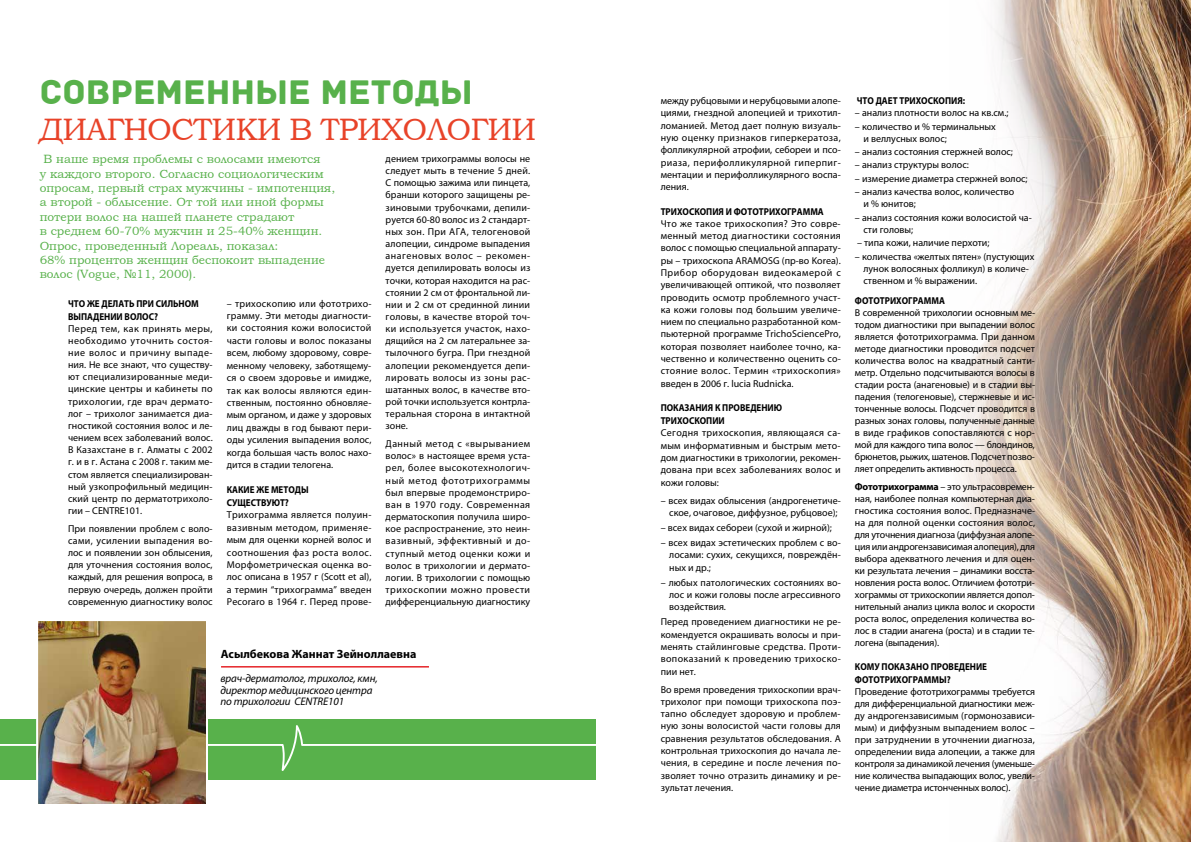
<style>
.page{position:relative;width:1191px;height:842px;background:#fff}
.page>*{position:absolute;margin:0;border:0;box-sizing:border-box;transform-origin:0 0}
.t1{font:36px "Archive";color:#58b14b}
.t2{font:31px "Bookman Old Style KZ";letter-spacing:-.03em;color:#e84329}
.t3{font:12px/14.4px "Bookman Old Style KZ";color:#58b14b}
.t4{font:700 12px "Myriad Pro";color:#000}
.t5{font:italic 11px/11.5px "K Myriad Pro";letter-spacing:-.01em;color:#000}
.t6{font:10px/12.2px "K Myriad Pro";color:#000;text-align:justify}
.t7{font:700 10px/13px "K Myriad Pro";color:#000;scale:.9 1}
.s1{font-weight:700}
</style>
<div class="page">
<hr style="left:221px;top:666px;width:208px;height:1px;background:#e52529">
<img style="left:959px;top:0;width:232px;height:842px">
<div style="left:0;top:719px;width:595px;height:61px;background:#58b14b"></div>
<svg style="left:0;top:725px;width:596px;height:46px"></svg>
<img style="left:39px;top:622px;width:166px;height:181px">
<div style="left:36px;top:619px;width:172px;height:187px;border:2px solid #fff"></div>
<h1 class="t1" style="left:40px;top:72px;width:435px">СОВРЕМЕННЫЕ МЕТОДЫ</h1>
<h2 class="t2" style="left:40px;top:109px;width:498px">ДИАГНОСТИКИ В ТРИХОЛОГИИ</h2>
<p class="t3" style="left:40px;top:152px;width:297px;text-indent:4px">В наше время проблемы с волосами имеются<br>у каждого второго. Согласно социологическим опросам, первый страх мужчины - импотенция, а второй - облысение. От той или иной формы потери волос на нашей планете страдают<br>в среднем 60-70% мужчин и 25-40% женщин.<br>Опрос, проведенный Лореаль, показал:<br>68% процентов женщин беспокоит выпадение волос (Vogue, №11, 2000).</p>
<p class="t7" style="left:68px;top:297px;width:147px">ЧТО ЖЕ ДЕЛАТЬ ПРИ СИЛЬНОМ<br>ВЫПАДЕНИИ ВОЛОС?</p>
<p class="t6" style="left:68px;top:322px;width:146px">Перед тем, как принять меры, необходимо уточнить состоя&shy;ние волос и причину выпаде&shy;ния. Не все знают, что существу&shy;ют специализированные меди&shy;цинские центры и кабинеты по трихологии, где врач дермато&shy;лог – трихолог занимается диа&shy;гностикой состояния волос и ле&shy;чением всех заболеваний волос.<br>В Казахстане в г. Алматы с 2002 г. и в г. Астана с 2008 г. таким ме&shy;стом является специализирован&shy;ный узкопрофильный медицин&shy;ский центр по дерматотрихоло&shy;гии – CENTRE101.</p>
<p class="t6" style="left:68px;top:523px;width:146px">При появлении проблем с воло&shy;сами, усилении выпадения во&shy;лос и появлении зон облысения, для уточнения состояния волос, каждый, для решения вопроса, в первую очередь, должен пройти современную диагностику волос</p>
<p class="t6" style="left:227px;top:297px;width:146px">– трихоскопию или фототрихо&shy;грамму. Эти методы диагности&shy;ки состояния кожи волосистой части головы и волос показаны всем, любому здоровому, совре&shy;менному человеку, заботящему&shy;ся о своем здоровье и имидже, так как волосы являются един&shy;ственным, постоянно обновляе&shy;мым органом, и даже у здоровых лиц дважды в год бывают пери&shy;оды усиления выпадения волос, когда большая часть волос нахо&shy;дится в стадии телогена.</p>
<p class="t7" style="left:227px;top:483px;width:92px">КАКИЕ ЖЕ МЕТОДЫ<br>СУЩЕСТВУЮТ?</p>
<p class="t6" style="left:227px;top:509px;width:146px">Трихограмма является полуин&shy;вазивным методом, применяе&shy;мым для оценки корней волос и соотношения фаз роста волос.<br>Морфометрическая оценка во&shy;лос описана в 1957 г (Scott et al), а термин “трихограмма” введен Pecoraro в 1964 г. Перед прове-</p>
<p class="t6" style="left:386px;top:153px;width:146px">дением трихограммы волосы не следует мыть в течение 5 дней.<br>С помощью зажима или пинцета, бранши которого защищены ре&shy;зиновыми трубочками, депили&shy;руется 60-80 волос из 2 стандарт&shy;ных зон. При АГА, телогеновой алопеции, синдроме выпадения анагеновых волос – рекомен&shy;дуется депилировать волосы из точки, которая находится на рас&shy;стоянии 2 см от фронтальной ли&shy;нии и 2 см от срединной линии головы, в качестве второй точ&shy;ки используется участок, нахо&shy;дящийся на 2 см латеральнее за&shy;тылочного бугра. При гнездной алопеции рекомендуется депи&shy;лировать волосы из зоны рас&shy;шатанных волос, в качестве вто&shy;рой точки используется контрла&shy;теральная сторона в интактной зоне.</p>
<p class="t6" style="left:386px;top:438px;width:146px">Данный метод с «вырыванием волос» в настоящее время уста&shy;рел, более высокотехнологич&shy;ный метод фототрихограммы был впервые продемонстриро&shy;ван в 1970 году. Современная дерматоскопия получила широ&shy;кое распространение, это неин&shy;вазивный, эффективный и до&shy;ступный метод оценки кожи и волос в трихологии и дермато&shy;логии. В трихологии с помощью трихоскопии можно провести дифференциальную диагностику</p>
<p class="t4" style="left:221px;top:647px;width:197px">Асылбекова Жаннат Зейноллаевна</p>
<p class="t5" style="left:220px;top:673px;width:159px">врач-дерматолог, трихолог, кмн, директор медицинского центра по трихологии CENTRE101</p>
<p class="t6" style="left:660px;top:95px;width:182px">между рубцовыми и нерубцовыми алопе&shy;циями, гнездной алопецией и трихотил&shy;ломанией. Метод дает полную визуаль&shy;ную оценку признаков гиперкератоза, фолликулярной атрофии, себореи и псо&shy;риаза, перифолликулярной гиперпиг&shy;ментации и перифолликулярного воспа&shy;ления.</p>
<p class="t7" style="left:660px;top:205px;width:183px">ТРИХОСКОПИЯ И ФОТОТРИХОГРАММА</p>
<p class="t6" style="left:660px;top:217px;width:182px">Что же такое трихоскопия? Это совре&shy;менный метод диагностики состояния волос с помощью специальной аппарату&shy;ры – трихоскопа ARAMOSG (пр-во Korea).<br>Прибор оборудован видеокамерой с увеличивающей оптикой, что позволяет проводить осмотр проблемного участ&shy;ка кожи головы под большим увеличе&shy;нием по специально разработанной ком&shy;пьютерной программе TrichoSciencePro, которая позволяет наиболее точно, ка&shy;чественно и количественно оценить со&shy;стояние волос. Термин «трихоскопия» введен в 2006 г. lucia Rudnicka.</p>
<p class="t7" style="left:660px;top:401px;width:136px">ПОКАЗАНИЯ К ПРОВЕДЕНИЮ<br>ТРИХОСКОПИИ</p>
<p class="t6" style="left:660px;top:427px;width:181px">Сегодня трихоскопия, являющаяся са&shy;мым информативным и быстрым мето&shy;дом диагностики в трихологии, рекомен&shy;дована при всех заболеваниях волос и кожи головы:</p>
<p class="t6" style="left:660px;top:494px;width:181px;text-align:center">– всех видах облысения (андрогенетиче&shy;ское, очаговое, диффузное, рубцовое);</p>
<p class="t6" style="left:660px;top:522px;width:173px">– всех видах себореи (сухой и жирной);</p>
<p class="t6" style="left:669px;top:537px;width:173px;text-indent:-8px">– всех видах эстетических проблем с во&shy;лосами: сухих, секущихся, повреждён&shy;ных и др.;</p>
<p class="t6" style="left:669px;top:576px;width:173px;text-indent:-8px">– любых патологических состояниях во&shy;лос и кожи головы после агрессивного воздействия.</p>
<p class="t6" style="left:660px;top:616px;width:182px">Перед проведением диагностики не ре&shy;комендуется окрашивать волосы и при&shy;менять стайлинговые средства. Проти&shy;вопоказаний к проведению трихоско&shy;пии нет.</p>
<p class="t6" style="left:660px;top:683px;width:182px">Во время проведения трихоскопии врач&shy;трихолог при помощи трихоскопа поэ&shy;тапно обследует здоровую и проблем&shy;ную зоны волосистой части головы для сравнения результатов обследования. А контрольная трихоскопия до начала ле&shy;чения, в середине и после лечения по&shy;зволяет точно отразить динамику и ре&shy;зультат лечения.</p>
<p class="t7" style="left:856px;top:94px;width:122px">ЧТО ДАЕТ ТРИХОСКОПИЯ:</p>
<p class="t6" style="left:855px;top:107px;width:155px">– анализ плотности волос на кв.см.;</p>
<p class="t6" style="left:863px;top:120px;width:134px;text-indent:-8px">– количество и % терминальных и веллусных волос;</p>
<p class="t6" style="left:855px;top:146px;width:160px">– анализ состояния стержней волос;</p>
<p class="t6" style="left:855px;top:159px;width:115px">– анализ структуры волос:</p>
<p class="t6" style="left:855px;top:173px;width:174px">– измерение диаметра стержней волос;</p>
<p class="t6" style="left:863px;top:186px;width:152px;text-indent:-8px">– анализ качества волос, количество и % юнитов;</p>
<p class="t6" style="left:863px;top:212px;width:170px;text-indent:-8px">– анализ состояния кожи волосистой ча&shy;сти головы;</p>
<p class="t6" style="left:857px;top:237px;width:134px">– типа кожи, наличие перхоти;</p>
<p class="t6" style="left:863px;top:250px;width:172px;text-align:left;text-indent:-8px">– количества «желтых пятен» (пустующих лунок волосяных фолликул) в количе&shy;ственном и % выражении.</p>
<p class="t7" style="left:855px;top:294px;width:101px">ФОТОТРИХОГРАММА</p>
<p class="t6" style="left:855px;top:306px;width:182px">В современной трихологии основным ме&shy;тодом диагностики при выпадении волос является фототрихограмма. При данном методе диагностики проводится подсчет количества волос на квадратный санти&shy;метр. Отдельно подсчитываются волосы в стадии роста (анагеновые) и в стадии вы&shy;падения (телогеновые), стержневые и ис&shy;тонченные волосы. Подсчет проводится в разных зонах головы, полученные данные в виде графиков сопоставляются с нор&shy;мой для каждого типа волос — блондинов, брюнетов, рыжих, шатенов. Подсчет позво&shy;ляет определить активность процесса.</p>
<p class="t6" style="left:855px;top:480px;width:182px"><span class="s1">Фототрихограмма</span> – это ультрасовремен&shy;ная, наиболее полная компьютерная диа&shy;гностика состояния волос. Предназначе&shy;на для полной оценки состояния волос, для уточнения диагноза (диффузная алопе&shy;ция или андрогензависимая алопеция), для выбора адекватного лечения и для оцен&shy;ки результата лечения – динамики восста&shy;новления роста волос. Отличием фототри&shy;хограммы от трихоскопии является допол&shy;нительный анализ цикла волос и скорости роста волос, определения количества во&shy;лос в стадии анагена (роста) и в стадии те&shy;логена (выпадения).</p>
<p class="t7" style="left:855px;top:660px;width:148px">КОМУ ПОКАЗАНО ПРОВЕДЕНИЕ<br>ФОТОТРИХОГРАММЫ?</p>
<p class="t6" style="left:855px;top:686px;width:182px">Проведение фототрихограммы требуется для дифференциальной диагностики меж&shy;ду андрогензависимым (гормонозависи&shy;мым) и диффузным выпадением волос – при затруднении в уточнении диагноза, определении вида алопеции, а также для контроля за динамикой лечения (уменьше&shy;ние количества выпадающих волос, увели&shy;чение диаметра истонченных волос).</p>
</div>
